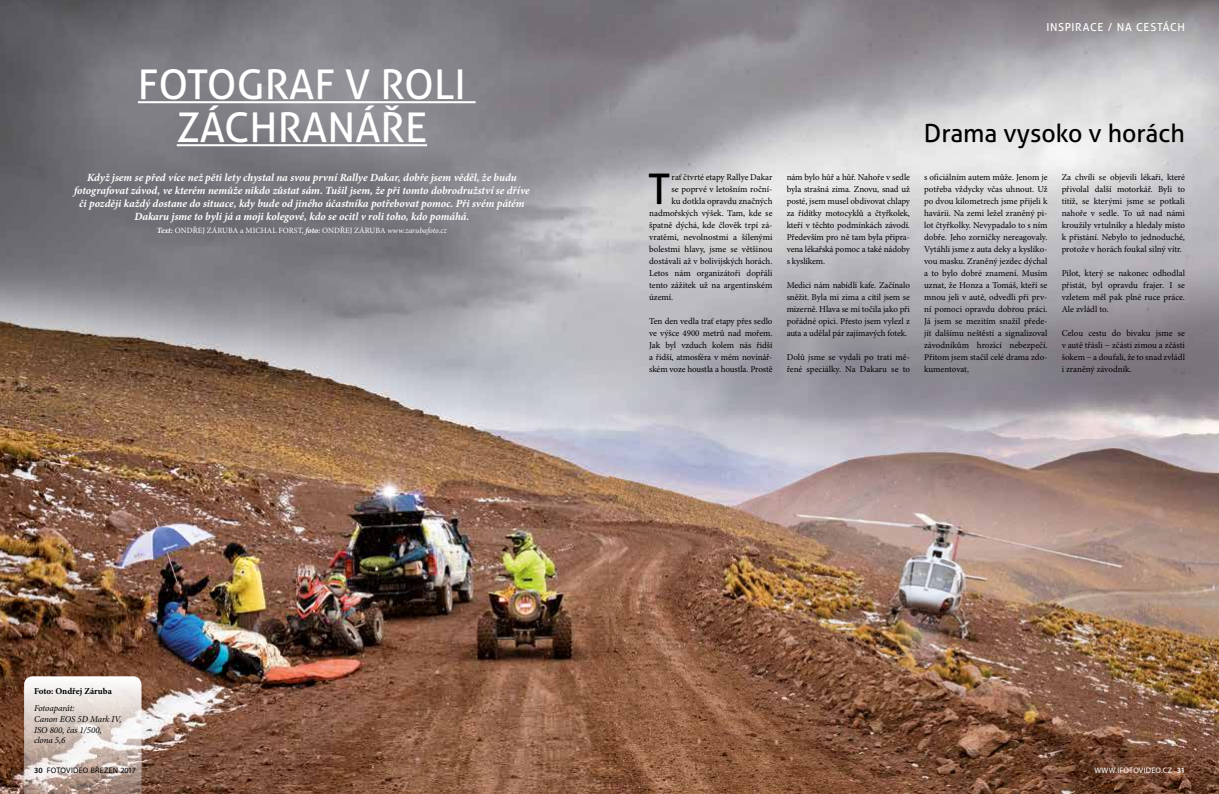
<style>
.page{position:relative;width:1219px;height:794px;background:#fff}
.page>*{position:absolute;margin:0;border:0;box-sizing:border-box;transform-origin:0 0}
.t1{font:42.3px "Aller";color:#000}
.t2{font:41px/43px "Aller";color:#fff;text-align:center}
.t3{font:25px "Aller";color:#000}
.t4{font:italic 700 11px/13.2px "Minion Pro";letter-spacing:-.005em;color:#fff;text-align:center}
.t5{font:11px "Aller";letter-spacing:.05em;color:#fff}
.t6{font:9px/12px "Minion Pro";letter-spacing:-.005em;color:#000;text-align:justify}
.t7{font:italic 9px/10.8px "Minion Pro";letter-spacing:-.005em;color:#000}
.t8{font:700 9px "Minion Pro";color:#000}
.t9{font:8px "Minion Pro";letter-spacing:.01em;color:#fff}
.t10{font:8px "Myriad Pro";letter-spacing:.02em;color:#000}
.t11{font:8px "Myriad Pro";letter-spacing:.03em;color:#fff}
.s1{font-weight:700;font-style:italic}
.s2{font-style:italic}
.s3{font-weight:600}
</style>
<div class="page">
<img style="left:0;top:0;width:609px;height:794px">
<img style="left:609px;top:0;width:610px;height:794px">
<hr style="left:138px;top:101px;width:338px;height:2px;background:#fff">
<hr style="left:177px;top:144px;width:250px;height:2px;background:#fff">
<svg style="left:24px;top:676px;width:117px;height:118px"></svg>
<h2 class="t2" style="left:138px;top:63px;width:329px">FOTOGRAF V ROLI<br>ZÁCHRANÁŘE</h2>
<p class="t4" style="left:74px;top:170px;width:457px">Když jsem se před více než pěti lety chystal na svou první Rallye Dakar, dobře jsem věděl, že budu fotografovat závod, ve kterém nemůže nikdo zůstat sám. Tušil jsem, že při tomto dobrodružství se dříve či později každý dostane do situace, kdy bude od jiného účastníka potřebovat pomoc. Při svém pátém Dakaru jsme to byli já a moji kolegové, kdo se ocitl v roli toho, kdo pomáhá.</p>
<p class="t9" style="left:157px;top:225px;width:292px"><span class="s1">Text:</span> ONDŘEJ ZÁRUBA a MICHAL FORST, <span class="s1">foto:</span> ONDŘEJ ZÁRUBA <span class="s2">www.zarubafoto.cz</span></p>
<p class="t5" style="left:1046px;top:20px;width:140px">INSPIRACE / NA CESTÁCH</p>
<h1 class="t1" style="left:648px;top:163px;width:24px">T</h1>
<p class="t6" style="left:672px;top:171px;width:102px">rať čtvrté etapy Rallye Dakar</p>
<p class="t6" style="left:672px;top:183px;width:102px">se poprvé v letošním roční-</p>
<p class="t6" style="left:672px;top:195px;width:102px">ku dotkla opravdu značných</p>
<p class="t6" style="left:649px;top:207px;width:125px">nadmořských výšek. Tam, kde se</p>
<p class="t6" style="left:649px;top:219px;width:125px">špatně dýchá, kde člověk trpí zá-</p>
<p class="t6" style="left:649px;top:231px;width:125px">vratěmi, nevolnostmi a šílenými</p>
<p class="t6" style="left:649px;top:243px;width:125px">bolestmi hlavy, jsme se většinou</p>
<p class="t6" style="left:649px;top:255px;width:125px">dostávali až v bolivijských horách.</p>
<p class="t6" style="left:649px;top:267px;width:125px">Letos nám organizátoři dopřáli</p>
<p class="t6" style="left:649px;top:279px;width:125px">tento zážitek už na argentinském</p>
<p class="t6" style="left:649px;top:291px;width:26px">území.</p>
<p class="t6" style="left:649px;top:315px;width:125px">Ten den vedla trať etapy přes sedlo ve výšce 4900 metrů nad mořem.<br>Jak byl vzduch kolem nás řidší a řidší, atmosféra v mém novinář&shy;ském voze houstla a houstla. Prostě</p>
<p class="t6" style="left:787px;top:171px;width:125px">nám bylo hůř a hůř. Nahoře v sedle byla strašná zima. Znovu, snad už posté, jsem musel obdivovat chlapy za řídítky motocyklů a čtyřkolek, kteří v těchto podmínkách závodí.<br>Především pro ně tam byla připra&shy;vena lékařská pomoc a také nádoby s kyslíkem.</p>
<p class="t6" style="left:787px;top:279px;width:125px">Medici nám nabídli kafe. Začínalo sněžit. Byla mi zima a cítil jsem se mizerně. Hlava se mi točila jako při pořádné opici. Přesto jsem vylezl z auta a udělal pár zajímavých fotek.</p>
<p class="t6" style="left:787px;top:351px;width:125px">Dolů jsme se vydali po trati mě&shy;řené speciálky. Na Dakaru se to</p>
<h3 class="t3" style="left:924px;top:118px;width:263px">Drama vysoko v horách</h3>
<p class="t6" style="left:924px;top:171px;width:125px">s oficiálním autem může. Jenom je potřeba vždycky včas uhnout. Už po dvou kilometrech jsme přijeli k havárii. Na zemi ležel zraněný pi&shy;lot čtyřkolky. Nevypadalo to s ním dobře. Jeho zorničky nereagovaly.<br>Vytáhli jsme z auta deky a kyslíko&shy;vou masku. Zraněný jezdec dýchal a to bylo dobré znamení. Musím uznat, že Honza a Tomáš, kteří se mnou jeli v autě, odvedli při prv&shy;ní pomoci opravdu dobrou práci.<br>Já jsem se mezitím snažil přede&shy;jít dalšímu neštěstí a signalizoval závodníkům hrozící nebezpečí.<br>Přitom jsem stačil celé drama zdo&shy;kumentovat.</p>
<p class="t6" style="left:1062px;top:171px;width:125px">Za chvíli se objevili lékaři, které přivolal další motorkář. Byli to titíž, se kterými jsme se potkali nahoře v sedle. To už nad námi kroužily vrtulníky a hledaly místo k přistání. Nebylo to jednoduché, protože v horách foukal silný vítr.</p>
<p class="t6" style="left:1062px;top:267px;width:125px">Pilot, který se nakonec odhodlal přistát, byl opravdu frajer. I se vzletem měl pak plné ruce práce.<br>Ale zvládl to.</p>
<p class="t6" style="left:1062px;top:327px;width:125px">Celou cestu do bivaku jsme se v autě třásli − zčásti zimou a zčásti šokem − a doufali, že to snad zvládl i zraněný závodník.</p>
<p class="t8" style="left:34px;top:685px;width:80px">Foto: Ondřej Záruba</p>
<p class="t7" style="left:34px;top:702px;width:89px">Fotoaparát:<br>Canon EOS 5D Mark IV,<br>ISO 800, čas 1/500, clona 5,6</p>
<p class="t10" style="left:34px;top:765px;width:103px"><span class="s3">30</span> FOTOVIDEO BŘEZEN 2017</p>
<p class="t11" style="left:1094px;top:765px;width:92px">WWW.IFOTOVIDEO.CZ <span class="s3">31</span></p>
</div>
